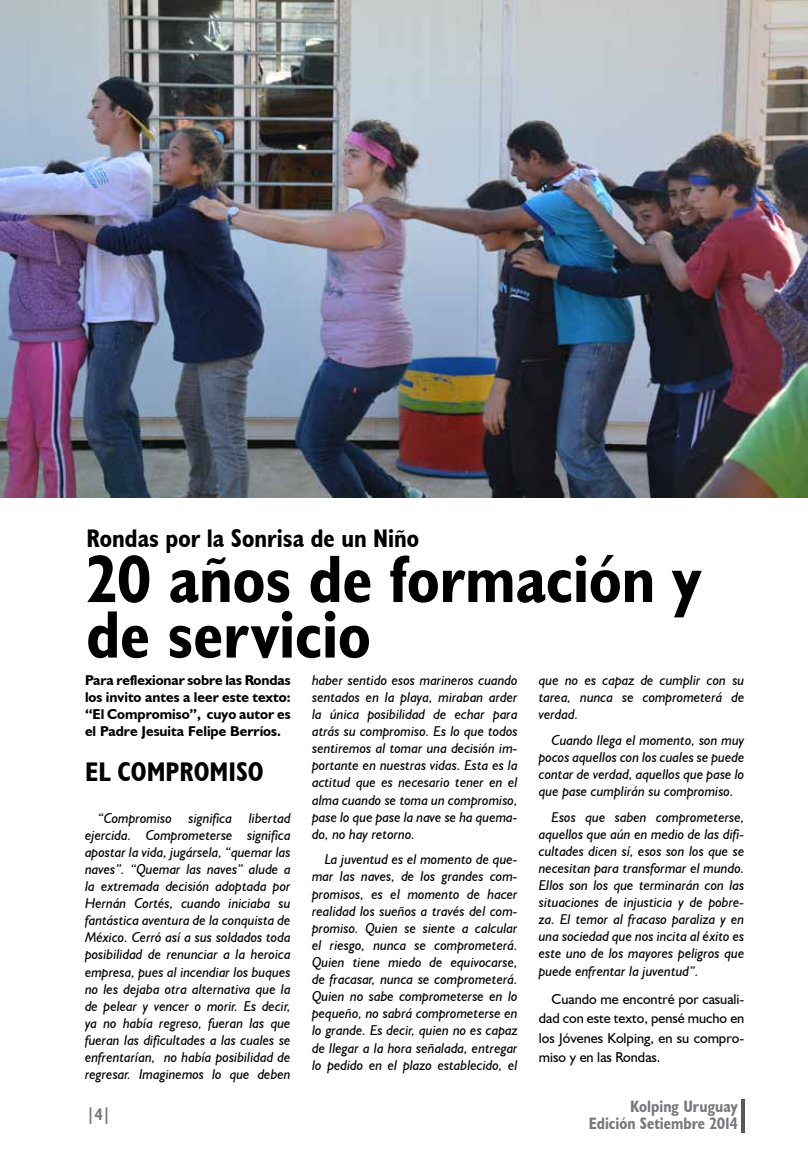
<style>
.page{position:relative;width:808px;height:1170px;background:#fff}
.page>*{position:absolute;margin:0;border:0;box-sizing:border-box;transform-origin:0 0}
.t1{font:700 condensed 67.5px/55.5px "Humanist 521 BT";color:#000}
.t2{font:700 condensed 27px "Humanist 521 BT";color:#000}
.t3{font:700 condensed 25.5px "Humanist 521 BT";color:#000}
.t4{font:700 condensed 16.5px/16.5px "Humanist 521 BT";color:#77787b;text-align:right}
.t5{font:italic 14.25px/17.1px "Humanist 521 BT";color:#000;text-align:justify}
.t6{font:700 14.25px/17.1px "Humanist 521 BT";color:#000;text-align:justify}
.t7{font:14.25px/19.5px "Humanist 521 BT";color:#000;text-align:justify}
</style>
<div class="page">
<hr style="left:741px;top:1099px;width:4px;height:33px;background:#58595b">
<img style="left:0;top:0;width:808px;height:498px">
<h3 class="t3" style="left:87px;top:522px;width:334px">Rondas por la Sonrisa de un Niño</h3>
<h1 class="t1" style="left:86px;top:549px;width:616px">20 años de formación y de servicio</h1>
<p class="t6" style="left:85px;top:671px;width:207px">Para reflexionar sobre las Rondas los invito antes a leer este texto: “El Compromiso”, cuyo autor es el Padre Jesuita Felipe Berríos.</p>
<h2 class="t2" style="left:85px;top:755px;width:180px">EL COMPROMISO</h2>
<p class="t5" style="left:85px;top:808px;width:207px;text-indent:13px">“Compromiso significa libertad ejercida. Comprometerse significa apostar la vida, jugársela, “quemar las naves”. “Quemar las naves” alude a la extremada decisión adoptada por Hernán Cortés, cuando iniciaba su fantástica aventura de la conquista de México. Cerró así a sus soldados toda posibilidad de renunciar a la heroica empresa, pues al incendiar los buques no les dejaba otra alternativa que la de pelear y vencer o morir. Es decir, ya no había regreso, fueran las que fueran las dificultades a las cuales se enfrentarían, no había posibilidad de regresar. Imaginemos lo que deben</p>
<p class="t5" style="left:312px;top:671px;width:207px">haber sentido esos marineros cuando sentados en la playa, miraban arder la única posibilidad de echar para atrás su compromiso. Es lo que todos sentiremos al tomar una decisión im&shy;portante en nuestras vidas. Esta es la actitud que es necesario tener en el alma cuando se toma un compromiso, pase lo que pase la nave se ha quema&shy;do, no hay retorno.</p>
<p class="t5" style="left:312px;top:850px;width:207px;text-indent:13px">La juventud es el momento de que&shy;mar las naves, de los grandes com&shy;promisos, es el momento de hacer realidad los sueños a través del com&shy;promiso. Quien se siente a calcular el riesgo, nunca se comprometerá.<br>Quien tiene miedo de equivocarse, de fracasar, nunca se comprometerá.<br>Quien no sabe comprometerse en lo pequeño, no sabrá comprometerse en lo grande. Es decir, quien no es capaz de llegar a la hora señalada, entregar lo pedido en el plazo establecido, el</p>
<p class="t5" style="left:539px;top:671px;width:207px">que no es capaz de cumplir con su tarea, nunca se comprometerá de verdad.</p>
<p class="t5" style="left:539px;top:730px;width:207px;text-indent:13px">Cuando llega el momento, son muy pocos aquellos con los cuales se puede contar de verdad, aquellos que pase lo que pase cumplirán su compromiso.</p>
<p class="t5" style="left:539px;top:807px;width:207px;text-indent:13px">Esos que saben comprometerse, aquellos que aún en medio de las difi&shy;cultades dicen sí, esos son los que se necesitan para transformar el mundo.<br>Ellos son los que terminarán con las situaciones de injusticia y de pobre&shy;za. El temor al fracaso paraliza y en una sociedad que nos incita al éxito es este uno de los mayores peligros que puede enfrentar la juventud”.</p>
<p class="t7" style="left:539px;top:988px;width:207px;text-indent:13px">Cuando me encontré por casuali&shy;dad con este texto, pensé mucho en los Jóvenes Kolping, en su compro&shy;miso y en las Rondas.</p>
<p class="t4" style="left:87px;top:1105px;width:26px">|4|</p>
<p class="t4" style="left:589px;top:1097px;width:151px">Kolping Uruguay<br>Edición Setiembre 2014</p>
</div>
